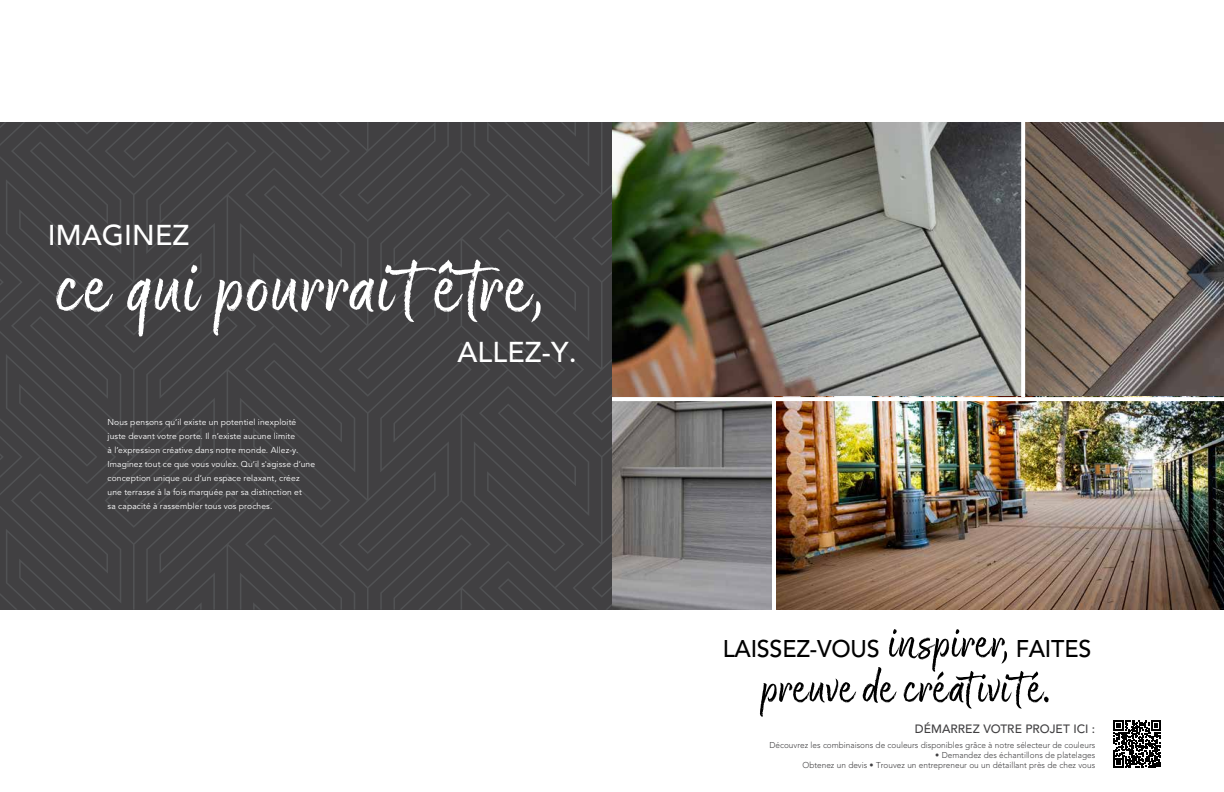
<style>
.page{position:relative;width:1224px;height:792px;background:#fff}
.page>*{position:absolute;margin:0;border:0;box-sizing:border-box;transform-origin:0 0}
.t1{font:88px "Good Karma Upright";letter-spacing:-.005em;color:#fff}
.t2{font:53px "Good Karma Upright";letter-spacing:-.005em;color:#000}
.t3{font:500 28.5px "Avenir LT Std";letter-spacing:.005em;color:#fff}
.t4{font:500 24px "Avenir LT Std";letter-spacing:-.01em;color:#000}
.t5{font:500 12px "Avenir LT Std";color:#414042}
.t6{font:8.5px/14px "Avenir LT Std";letter-spacing:.01em;color:#fff}
.t7{font:300 8.5px/10px "Avenir LT Std";color:#414042;text-align:right}
.s1{font-family:"Good Karma Upright";font-weight:400;font-size:53px}
</style>
<div class="page">
<svg style="left:1114px;top:720px;width:47px;height:48px"></svg>
<img style="left:612px;top:122px;width:612px;height:488px">
<svg style="left:0;top:122px;width:612px;height:488px;fill:#414042"></svg>
<svg style="left:1021px;top:122px;width:4px;height:275px"></svg>
<svg style="left:612px;top:397px;width:612px;height:4px"></svg>
<hr style="left:772px;top:399px;width:4px;height:225px;background:#fff">
<h3 class="t3" style="left:48px;top:218px;width:143px">IMAGINEZ</h3>
<h1 class="t1" style="left:56px;top:236px;width:492px">ce qui pourrai t être,</h1>
<p class="t6" style="left:108px;top:415px;width:209px">Nous pensons qu’il existe un potentiel inexploité juste devant votre porte. Il n’existe aucune limite<br>à l’expression créative dans notre monde. Allez-y.<br>Imaginez tout ce que vous voulez. Qu’il s'agisse d’une conception unique ou d’un espace relaxant, créez une terrasse à la fois marquée par sa distinction et<br>sa capacité à rassembler tous vos proches.</p>
<h3 class="t3" style="left:457px;top:336px;width:121px">ALLEZ-Y.</h3>
<h3 class="t4" style="left:723px;top:634px;width:370px">LAISSEZ-VOUS <span class="s1">inspirer,</span> FAITES</h3>
<h2 class="t2" style="left:762px;top:656px;width:292px">preuve de créativité.</h2>
<p class="t7" style="left:769px;top:740px;width:327px">Découvrez les combinaisons de couleurs disponibles grâce à notre sélecteur de couleurs</p>
<p class="t7" style="left:803px;top:750px;width:294px">• Demandez des échantillons de platelages<br>Obtenez un devis • Trouvez un entrepreneur ou un détaillant près de chez vous</p>
<h3 class="t5" style="left:915px;top:722px;width:182px">DÉMARREZ VOTRE PROJET ICI :</h3>
</div>
